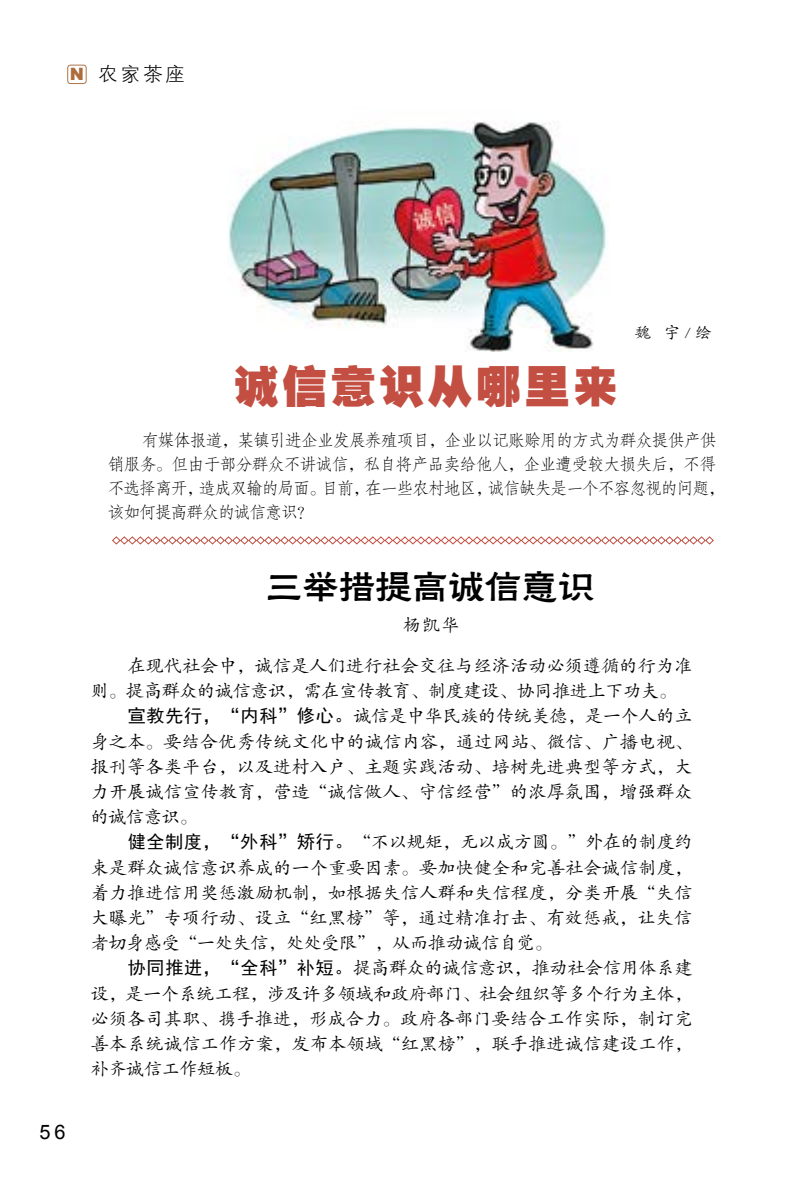
<style>
.page{position:relative;width:806px;height:1191px;background:#fff}
.page>*{position:absolute;margin:0;border:0;box-sizing:border-box;transform-origin:0 0}
.t1{font:44px "FZCCHK GBK1 0";letter-spacing:.1em;color:#c34f43}
.t2{font:38px "FZHLK GBK1 0";letter-spacing:-.04em;color:#000}
.t3{font:20px "FZXH1 JW GB1 0";color:#000}
.t4{font:20px "Arial";color:#000}
.t5{font:18px "FZKTK GBK1 0";letter-spacing:.015em;color:#000}
.t6{font:18px "FZKTK GBK1 0";letter-spacing:-.015em;color:#000}
.t7{font:18px "FZKTK GBK1 0";letter-spacing:-.01em;color:#000}
.t8{font:17px/24px "FZFSK GBK1 0";letter-spacing:-.065em;color:#000}
.t9{font:16px "FZKTJW GB1 0";color:#000}
.s1{font-family:"Arial";font-weight:900;font-size:17px;color:#ac6c3d}
.s2{font-family:"Sim Hei"}
</style>
<div class="page">
<div style="left:67px;top:65px;width:20px;height:19px;border:1px solid #ad7447;border-radius:3px"></div>
<img style="left:228px;top:121px;width:380px;height:230px">
<svg style="left:112px;top:536px;width:601px;height:9px"></svg>
<p class="t3" style="left:70px;top:63px;width:117px"><span class="s1">N</span> 农家茶座</p>
<h1 class="t1" style="left:234px;top:360px;width:384px">诚信意识从哪里来</h1>
<p class="t9" style="left:634px;top:324px;width:78px">魏 宇/绘</p>
<p class="t8" style="left:108px;top:428px;width:618px;text-indent:34px">有媒体报道，某镇引进企业发展养殖项目，企业以记账赊用的方式为群众提供产供销服务。但由于部分群众不讲诚信，私自将产品卖给他人，企业遭受较大损失后，不得不选择离开，造成双输的局面。目前，在一些农村地区，诚信缺失是一个不容忽视的问题，该如何提高群众的诚信意识？</p>
<p class="t4" style="left:39px;top:1118px;width:28px">56</p>
<h2 class="t2" style="left:265px;top:566px;width:331px">三举措提高诚信意识</h2>
<p class="t5" style="left:403px;top:615px;width:58px">杨凯华</p>
<p class="t5" style="left:128px;top:656px;width:565px">在现代社会中，诚信是人们进行社会交往与经济活动必须遵循的行为准</p>
<p class="t6" style="left:91px;top:681px;width:587px">则。提高群众的诚信意识，需在宣传教育、制度建设、协同推进上下功夫。</p>
<p class="t7" style="left:128px;top:707px;width:566px"><span class="s2">宣教先行，“内科”修心。</span>诚信是中华民族的传统美德，是一个人的立</p>
<p class="t5" style="left:91px;top:732px;width:602px">身之本。要结合优秀传统文化中的诚信内容，通过网站、微信、广播电视、</p>
<p class="t5" style="left:91px;top:757px;width:602px">报刊等各类平台，以及进村入户、主题实践活动、培树先进典型等方式，大</p>
<p class="t5" style="left:91px;top:782px;width:602px">力开展诚信宣传教育，营造“诚信做人、守信经营”的浓厚氛围，增强群众</p>
<p class="t5" style="left:91px;top:807px;width:108px">的诚信意识。</p>
<p class="t7" style="left:128px;top:833px;width:566px"><span class="s2">健全制度，“外科”矫行。</span>“不以规矩，无以成方圆。”外在的制度约</p>
<p class="t5" style="left:91px;top:858px;width:603px">束是群众诚信意识养成的一个重要因素。要加快健全和完善社会诚信制度，</p>
<p class="t5" style="left:91px;top:883px;width:603px">着力推进信用奖惩激励机制，如根据失信人群和失信程度，分类开展“失信</p>
<p class="t5" style="left:91px;top:908px;width:602px">大曝光”专项行动、设立“红黑榜”等，通过精准打击、有效惩戒，让失信</p>
<p class="t6" style="left:91px;top:933px;width:463px">者切身感受“一处失信，处处受限”，从而推动诚信自觉。</p>
<p class="t7" style="left:128px;top:959px;width:566px"><span class="s2">协同推进，“全科”补短。</span>提高群众的诚信意识，推动社会信用体系建</p>
<p class="t6" style="left:91px;top:984px;width:602px">设，是一个系统工程，涉及许多领域和政府部门、社会组织等多个行为主体，</p>
<p class="t5" style="left:91px;top:1009px;width:602px">必须各司其职、携手推进，形成合力。政府各部门要结合工作实际，制订完</p>
<p class="t5" style="left:91px;top:1034px;width:602px">善本系统诚信工作方案，发布本领域“红黑榜”，联手推进诚信建设工作，</p>
<p class="t6" style="left:91px;top:1059px;width:161px">补齐诚信工作短板。</p>
</div>
